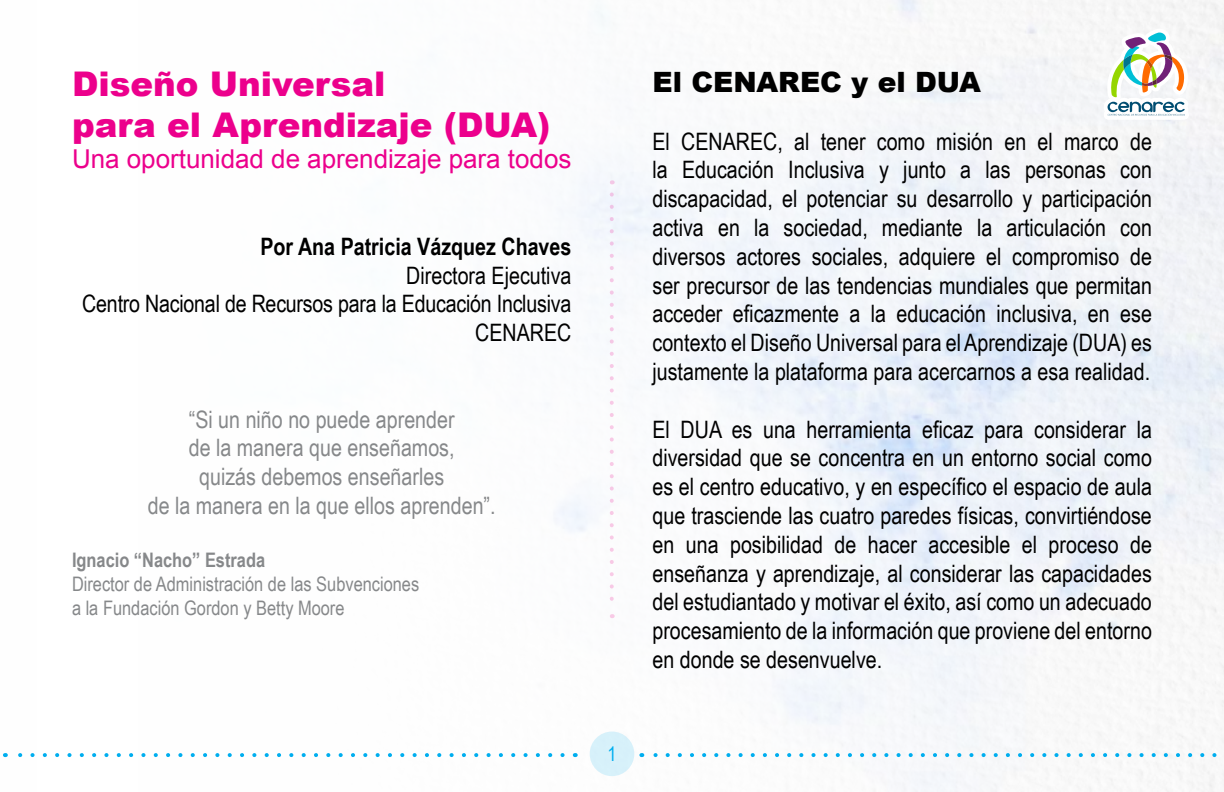
<style>
.page{position:relative;width:1224px;height:792px;background:#fff}
.page>*{position:absolute;margin:0;border:0;box-sizing:border-box;transform-origin:0 0}
.t1{font:900 34px/40.8px "Arial";color:#ec008c}
.t2{font:900 28px "Arial";color:#000}
.t3{font:26px "Arial";color:#ec008c}
.t4{font:24px/28.8px "Arial Narrow";color:#000;text-align:justify}
.t5{font:24px/28.8px "Arial Narrow";color:#86888a;text-align:center}
.t6{font:700 24px "Arial Narrow";color:#000}
.t7{font:20px/24px "Arial Narrow";color:#86888a}
.t8{font:700 20px "Arial Narrow";color:#86888a}
.t9{font:20px "Arial Narrow";color:#00aeef}
</style>
<div class="page">
<div style="left:0;top:0;width:1224px;height:792px;background:linear-gradient(to right,#fff,#eff2f7)"></div>
<svg style="left:1104px;top:29px;width:85px;height:91px"></svg>
<div style="left:590px;top:732px;width:44px;height:44px;background:#d7f1fa;border-radius:50%"></div>
<svg style="left:5px;top:753px;width:558px;height:4px"></svg>
<svg style="left:641px;top:753px;width:583px;height:4px"></svg>
<svg style="left:610px;top:194px;width:4px;height:424px"></svg>
<h1 class="t1" style="left:72px;top:63px;width:480px">Diseño Universal<br>para el Aprendizaje (DUA)</h1>
<p class="t3" style="left:72px;top:142px;width:501px">Una oportunidad de aprendizaje para todos</p>
<p class="t6" style="left:260px;top:228px;width:313px">Por Ana Patricia Vázquez Chaves</p>
<p class="t4" style="left:82px;top:260px;width:491px;text-align:right">Directora Ejecutiva<br>Centro Nacional de Recursos para la Educación Inclusiva<br>CENAREC</p>
<p class="t5" style="left:148px;top:404px;width:349px">“Si un niño no puede aprender<br>de la manera que enseñamos,<br>quizás debemos enseñarles<br>de la manera en la que ellos aprenden”.</p>
<p class="t8" style="left:72px;top:545px;width:195px">Ignacio “Nacho” Estrada</p>
<p class="t7" style="left:72px;top:571px;width:349px">Director de Administración de las Subvenciones a la Fundación Gordon y Betty Moore</p>
<p class="t9" style="left:607px;top:739px;width:11px">1</p>
<p class="t2" style="left:652px;top:62px;width:330px">El CENAREC y el DUA</p>
<p class="t4" style="left:652px;top:126px;width:501px">El CENAREC, al tener como misión en el marco de la Educación Inclusiva y junto a las personas con discapacidad, el potenciar su desarrollo y participación activa en la sociedad, mediante la articulación con diversos actores sociales, adquiere el compromiso de ser precursor de las tendencias mundiales que permitan acceder eficazmente a la educación inclusiva, en ese contexto el Diseño Universal para el Aprendizaje (DUA) es justamente la plataforma para acercarnos a esa realidad.</p>
<p class="t4" style="left:652px;top:414px;width:501px">El DUA es una herramienta eficaz para considerar la diversidad que se concentra en un entorno social como es el centro educativo, y en específico el espacio de aula que trasciende las cuatro paredes físicas, convirtiéndose en una posibilidad de hacer accesible el proceso de enseñanza y aprendizaje, al considerar las capacidades del estudiantado y motivar el éxito, así como un adecuado procesamiento de la información que proviene del entorno en donde se desenvuelve.</p>
</div>
